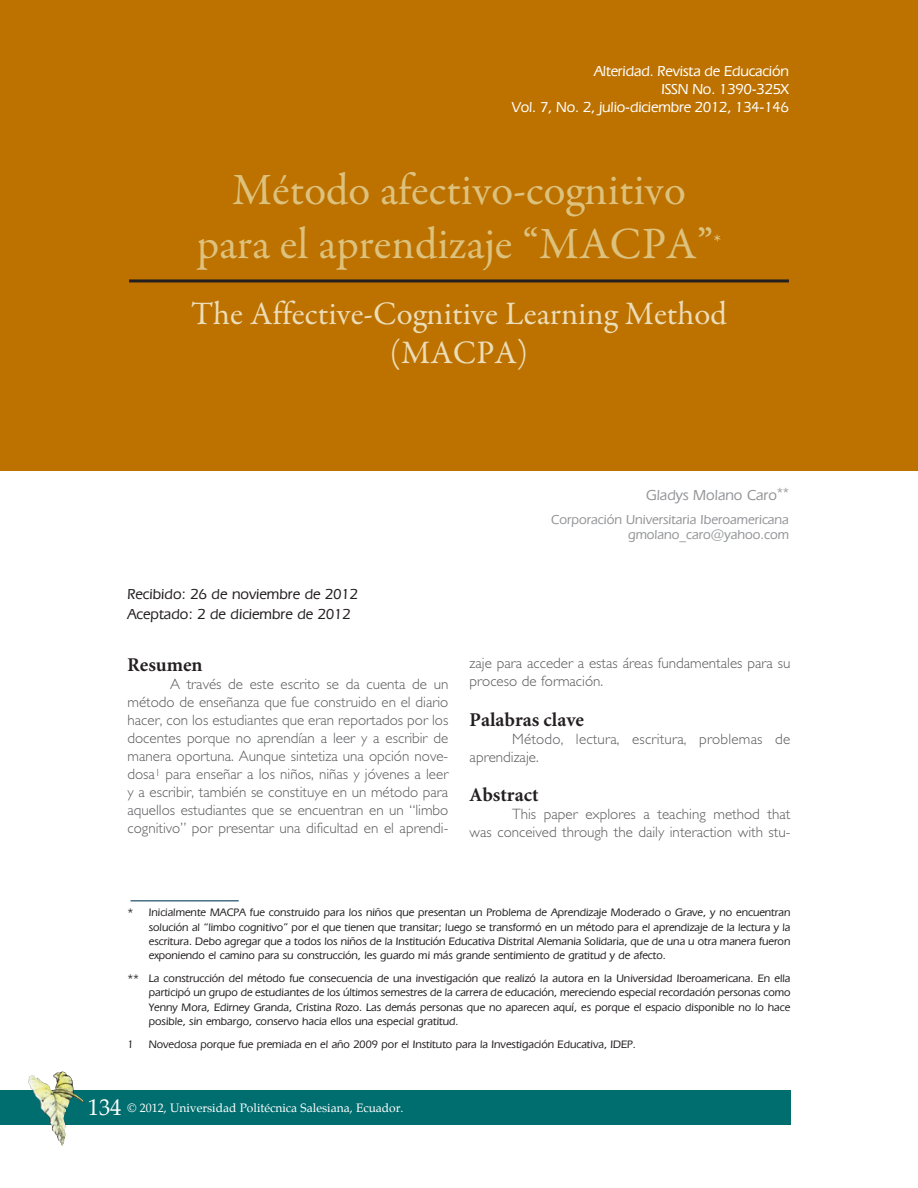
<style>
.page{position:relative;width:918px;height:1188px;background:#fff}
.page>*{position:absolute;margin:0;border:0;box-sizing:border-box;transform-origin:0 0}
.t1{font:45px/54px "Garamond Premr Pro";color:#ddc27e;text-align:center}
.t2{font:33px/39.3px "Garamond Premr Pro";color:#ecddb9;text-align:center}
.t3{font:700 19.5px "Minion";color:#231f20}
.t4{font:300 15px/18px "Gill Sans";color:#57585a}
.t5{font:500 15px/18px "Eras IT Cby BT";letter-spacing:-.01em;color:#fff;text-align:right}
.t6{font:500 15px/19.6px "Eras IT Cby BT";color:#231f20}
.t7{font:500 15px "Eras IT Cby BT";color:#939598}
.t8{font:500 13.5px/15px "Eras IT Cby BT";color:#939598;text-align:right}
.t9{font:12px "Palatino";color:#fff}
.t10{font:500 11.25px/14.2px "Eras IT Cby BT";color:#231f20;text-align:justify}
.s1{font-size:22.5px}
</style>
<div class="page">
<div style="left:0;top:1090px;width:790px;height:34px;background:#006d6f"></div>
<img style="left:28px;top:1072px;width:38px;height:74px">
<div style="left:0;top:0;width:918px;height:471px;background:#bd7200"></div>
<hr style="left:129px;top:279px;width:660px;height:3px;background:#231f20">
<hr style="left:131px;top:900px;width:108px;height:2px;background:#477083">
<h3 class="t5" style="left:512px;top:62px;width:279px">Alteridad. Revista de Educación<br>ISSN No. 1390-325X<br>Vol. 7, No. 2, julio-diciembre 2012, 134-146</h3>
<h1 class="t1" style="left:197px;top:164px;width:526px">Método afectivo-cognitivo para el aprendizaje “MACPA”<sup>*</sup></h1>
<h2 class="t2" style="left:191px;top:295px;width:537px">The Affective-Cognitive Learning Method (MACPA)</h2>
<h3 class="t6" style="left:128px;top:584px;width:232px">Recibido: 26 de noviembre de 2012<br>Aceptado: 2 de diciembre de 2012</h3>
<h3 class="t3" style="left:128px;top:655px;width:76px">Resumen</h3>
<p class="t4" style="left:128px;top:676px;width:322px;text-align:justify;text-indent:43px">A través de este escrito se da cuenta de un método de enseñanza que fue construido en el diario hacer, con los estudiantes que eran reportados por los docentes porque no aprendían a leer y a escribir de manera oportuna. Aunque sintetiza una opción nove&shy;dosa<sup>1</sup> para enseñar a los niños, niñas y jóvenes a leer y a escribir, también se constituye en un método para aquellos estudiantes que se encuentran en un “limbo cognitivo” por presentar una dificultad en el aprendi-</p>
<h3 class="t7" style="left:646px;top:486px;width:144px">Gladys Molano Caro<sup>**</sup></h3>
<p class="t8" style="left:551px;top:511px;width:239px">Corporación Universitaria Iberoamericana gmolano_caro@yahoo.com</p>
<h3 class="t4" style="left:470px;top:654px;width:322px">zaje para acceder a estas áreas fundamentales para su proceso de formación.</h3>
<h3 class="t3" style="left:470px;top:710px;width:116px">Palabras clave</h3>
<h3 class="t4" style="left:470px;top:730px;width:322px;text-indent:43px">Método, lectura, escritura, problemas de aprendizaje.</h3>
<h3 class="t3" style="left:470px;top:785px;width:70px">Abstract</h3>
<h3 class="t4" style="left:470px;top:805px;width:322px;text-align:right">This paper explores a teaching method that<br>was conceived through the daily interaction with stu-</h3>
<p class="t10" style="left:149px;top:905px;width:643px;text-indent:-21px">* Inicialmente MACPA fue construido para los niños que presentan un Problema de Aprendizaje Moderado o Grave, y no encuentran solución al “limbo cognitivo” por el que tienen que transitar; luego se transformó en un método para el aprendizaje de la lectura y la escritura. Debo agregar que a todos los niños de la Institución Educativa Distrital Alemania Solidaria, que de una u otra manera fueron exponiendo el camino para su construcción, les guardo mi más grande sentimiento de gratitud y de afecto.</p>
<p class="t10" style="left:149px;top:971px;width:643px;text-indent:-21px">** La construcción del método fue consecuencia de una investigación que realizó la autora en la Universidad Iberoamericana. En ella participó un grupo de estudiantes de los últimos semestres de la carrera de educación, mereciendo especial recordación personas como Yenny Mora, Edirney Granda, Cristina Rozo. Las demás personas que no aparecen aquí, es porque el espacio disponible no lo hace posible, sin embargo, conservo hacia ellos una especial gratitud.</p>
<p class="t10" style="left:128px;top:1036px;width:8px">1</p>
<p class="t10" style="left:149px;top:1036px;width:489px">Novedosa porque fue premiada en el año 2009 por el Instituto para la Investigación Educativa, IDEP.</p>
<p class="t9" style="left:88px;top:1098px;width:317px"><span class="s1">134</span> © 2012, Universidad Politécnica Salesiana, Ecuador.</p>
</div>
